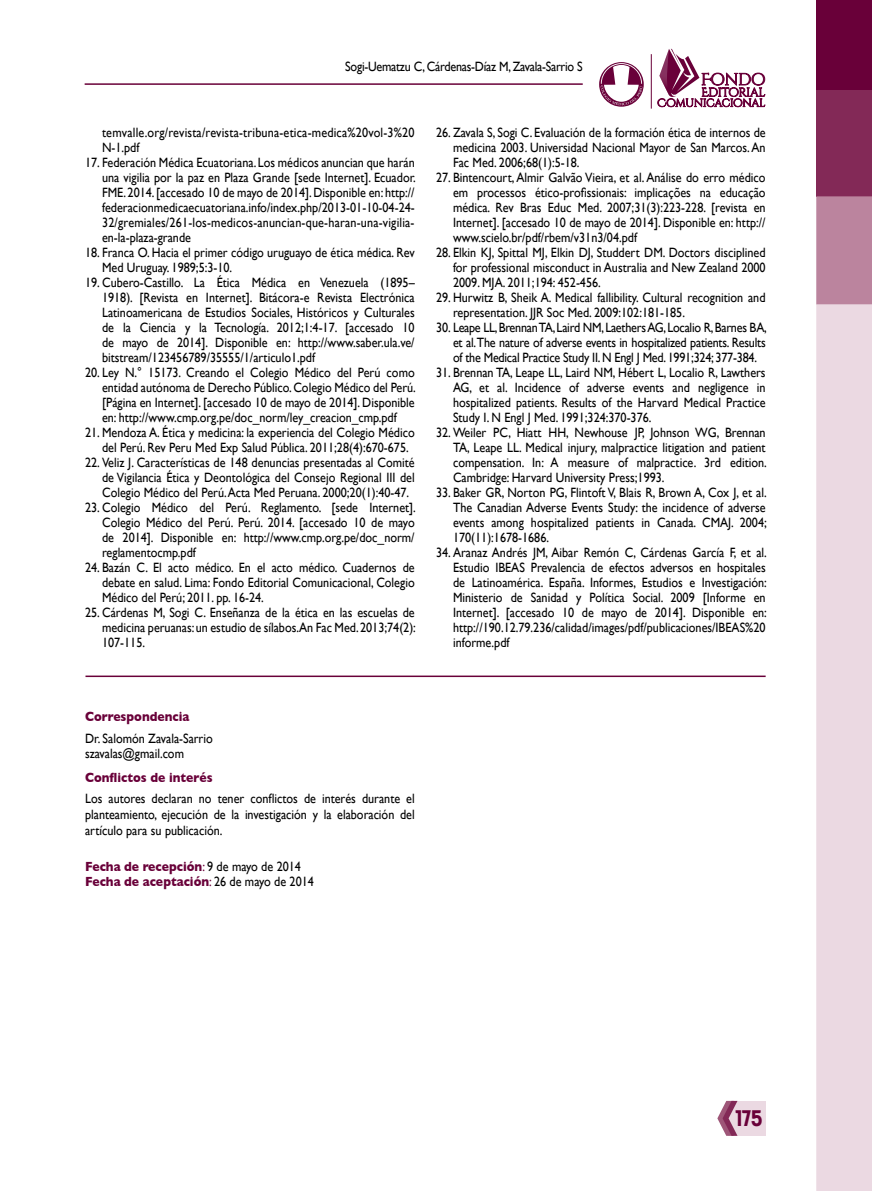
<style>
.page{position:relative;width:872px;height:1191px;background:#fff}
.page>*{position:absolute;margin:0;border:0;box-sizing:border-box;transform-origin:0 0}
.t1{font:22.5px "Milocha";color:#690039;scale:.9 1}
.t2{font:13.5px/15px "Gill Sans";color:#000;text-align:justify;scale:.9 1}
.t3{font:700 13.5px/15px "Gill Sans";color:#690039;scale:.9 1}
.t4{font:13.5px "Gill Sans";letter-spacing:-.02em;color:#000;scale:.9 1}
.s1{font-weight:400}
.s2{font-weight:400;color:#000}
</style>
<div class="page">
<div style="left:728px;top:1100px;width:37px;height:35px;background:#ebd9e2"></div>
<svg style="left:717px;top:1100px;width:20px;height:35px"></svg>
<div style="left:816px;top:0;width:56px;height:90px;background:#690039"></div>
<div style="left:816px;top:90px;width:56px;height:106px;background:#832957"></div>
<div style="left:816px;top:196px;width:56px;height:109px;background:#bb849e"></div>
<svg style="left:816px;top:305px;width:56px;height:886px;background:#ebd9e2"></svg>
<hr style="left:85px;top:83px;width:498px;height:2px;background:#690039">
<svg style="left:657px;top:49px;width:108px;height:59px"></svg>
<svg style="left:599px;top:62px;width:44px;height:45px"></svg>
<svg style="left:600px;top:63px;width:42px;height:42px"></svg>
<hr style="left:651px;top:54px;width:1px;height:55px;background:#690039">
<hr style="left:85px;top:675px;width:680px;height:2px;background:#690039">
<p class="t4" style="left:345px;top:58px;width:265px">Sogi-Uematzu C, Cárdenas-Díaz M, Zavala-Sarrio S</p>
<p class="t2" style="left:102px;top:125px;width:349px">temvalle.org/revista/revista-tribuna-etica-medica%20vol-3%20<br>N-1.pdf</p>
<p class="t2" style="left:102px;top:155px;width:350px;text-indent:-17px">17. Federación Médica Ecuatoriana. Los médicos anuncian que harán una vigilia por la paz en Plaza Grande [sede Internet]. Ecuador.<br>FME. 2014. [accesado 10 de mayo de 2014]. Disponible en: http:// federacionmedicaecuatoriana.info/index.php/2013-01-10-04-24- 32/gremiales/261-los-medicos-anuncian-que-haran-una-vigilia&shy;en-la-plaza-grande</p>
<p class="t2" style="left:102px;top:245px;width:349px;text-indent:-17px">18. Franca O. Hacia el primer código uruguayo de ética médica. Rev<br>Med Uruguay. 1989;5:3-10.</p>
<p class="t2" style="left:102px;top:275px;width:349px;text-indent:-17px">19. Cubero-Castillo. La Ética Médica en Venezuela (1895– 1918). [Revista en Internet]. Bitácora-e Revista Electrónica Latinoamericana de Estudios Sociales, Históricos y Culturales de la Ciencia y la Tecnología. 2012;1:4-17. [accesado 10 de mayo de 2014]. Disponible en: http://www.saber.ula.ve/ bitstream/123456789/35555/1/articulo1.pdf</p>
<p class="t2" style="left:102px;top:365px;width:350px;text-indent:-17px">20. Ley N.° 15173. Creando el Colegio Médico del Perú como entidad autónoma de Derecho Público. Colegio Médico del Perú. [Página en Internet]. [accesado 10 de mayo de 2014]. Disponible en: http://www.cmp.org.pe/doc_norm/ley_creacion_cmp.pdf</p>
<p class="t2" style="left:102px;top:425px;width:349px;text-indent:-17px">21. Mendoza A. Ética y medicina: la experiencia del Colegio Médico del Perú. Rev Peru Med Exp Salud Pública. 2011;28(4):670-675.</p>
<p class="t2" style="left:102px;top:455px;width:349px;text-indent:-17px">22. Veliz J. Características de 148 denuncias presentadas al Comité de Vigilancia Ética y Deontológica del Consejo Regional III del Colegio Médico del Perú. Acta Med Peruana. 2000;20(1):40-47.</p>
<p class="t2" style="left:102px;top:500px;width:350px;text-indent:-17px">23. Colegio Médico del Perú. Reglamento. [sede Internet].<br>Colegio Médico del Perú. Perú. 2014. [accesado 10 de mayo de 2014]. Disponible en: http://www.cmp.org.pe/doc_norm/ reglamentocmp.pdf</p>
<p class="t2" style="left:102px;top:560px;width:349px;text-indent:-17px">24. Bazán C. El acto médico. En el acto médico. Cuadernos de debate en salud. Lima: Fondo Editorial Comunicacional, Colegio Médico del Perú; 2011. pp. 16-24.</p>
<p class="t2" style="left:102px;top:605px;width:350px;text-indent:-17px">25. Cárdenas M, Sogi C. Enseñanza de la ética en las escuelas de medicina peruanas: un estudio de sílabos.An Fac Med. 2013;74(2):<br>107-115.</p>
<p class="t2" style="left:453px;top:125px;width:349px;text-indent:-17px">26. Zavala S, Sogi C. Evaluación de la formación ética de internos de medicina 2003. Universidad Nacional Mayor de San Marcos. An Fac Med. 2006;68(1):5-18.</p>
<p class="t2" style="left:453px;top:170px;width:349px;text-indent:-17px">27. Bintencourt, Almir Galvão Vieira, et al. Análise do erro médico em processos ético-profissionais: implicações na educação médica. Rev Bras Educ Med. 2007;31(3):223-228. [revista en Internet]. [accesado 10 de mayo de 2014]. Disponible en: http:// www.scielo.br/pdf/rbem/v31n3/04.pdf</p>
<p class="t2" style="left:453px;top:245px;width:349px;text-indent:-17px">28. Elkin KJ, Spittal MJ, Elkin DJ, Studdert DM. Doctors disciplined for professional misconduct in Australia and New Zealand 2000<br>2009. MJA. 2011;194: 452-456.</p>
<p class="t2" style="left:453px;top:290px;width:349px;text-indent:-17px">29. Hurwitz B, Sheik A. Medical fallibility. Cultural recognition and representation. JJR Soc Med. 2009:102:181-185.</p>
<p class="t2" style="left:453px;top:320px;width:350px;text-indent:-17px">30. Leape LL, Brennan TA, Laird NM, Laethers AG, Localio R, Barnes BA, et al. The nature of adverse events in hospitalized patients. Results of the Medical Practice Study II. N Engl J Med. 1991;324; 377-384.</p>
<p class="t2" style="left:453px;top:365px;width:349px;text-indent:-17px">31. Brennan TA, Leape LL, Laird NM, Hébert L, Localio R, Lawthers AG, et al. Incidence of adverse events and negligence in hospitalized patients. Results of the Harvard Medical Practice Study I. N Engl J Med. 1991;324:370-376.</p>
<p class="t2" style="left:453px;top:425px;width:350px;text-indent:-17px">32. Weiler PC, Hiatt HH, Newhouse JP, Johnson WG, Brennan TA, Leape LL. Medical injury, malpractice litigation and patient compensation. In: A measure of malpractice. 3rd edition.<br>Cambridge: Harvard University Press;1993.</p>
<p class="t2" style="left:453px;top:485px;width:350px;text-indent:-17px">33. Baker GR, Norton PG, Flintoft V, Blais R, Brown A, Cox J, et al.<br>The Canadian Adverse Events Study: the incidence of adverse events among hospitalized patients in Canada. CMAJ. 2004; 170(11):1678-1686.</p>
<p class="t2" style="left:453px;top:545px;width:350px;text-indent:-17px">34. Aranaz Andrés JM, Aibar Remón C, Cárdenas García F, et al.<br>Estudio IBEAS Prevalencia de efectos adversos en hospitales de Latinoamérica. España. Informes, Estudios e Investigación:<br>Ministerio de Sanidad y Política Social. 2009 [Informe en Internet]. [accesado 10 de mayo de 2014]. Disponible en: http://190.12.79.236/calidad/images/pdf/publicaciones/IBEAS%20 informe.pdf</p>
<p class="t3" style="left:85px;top:708px;width:117px">Correspondencia</p>
<p class="t2" style="left:85px;top:730px;width:143px">Dr. Salomón Zavala-Sarrio szavalas@gmail.com</p>
<p class="t3" style="left:85px;top:770px;width:143px">Conflictos de interés</p>
<p class="t2" style="left:85px;top:790px;width:368px;line-height:16.2px">Los autores declaran no tener conflictos de interés durante el planteamiento, ejecución de la investigación y la elaboración del artículo para su publicación.</p>
<p class="t3" style="left:85px;top:859px;width:256px">Fecha de recepción<span class="s1">:</span> <span class="s2">9 de mayo de 2014<br></span>Fecha de aceptación<span class="s1">:</span> <span class="s2">26 de mayo de 2014</span></p>
<h1 class="t1" style="left:735px;top:1105px;width:31px">175</h1>
</div>
